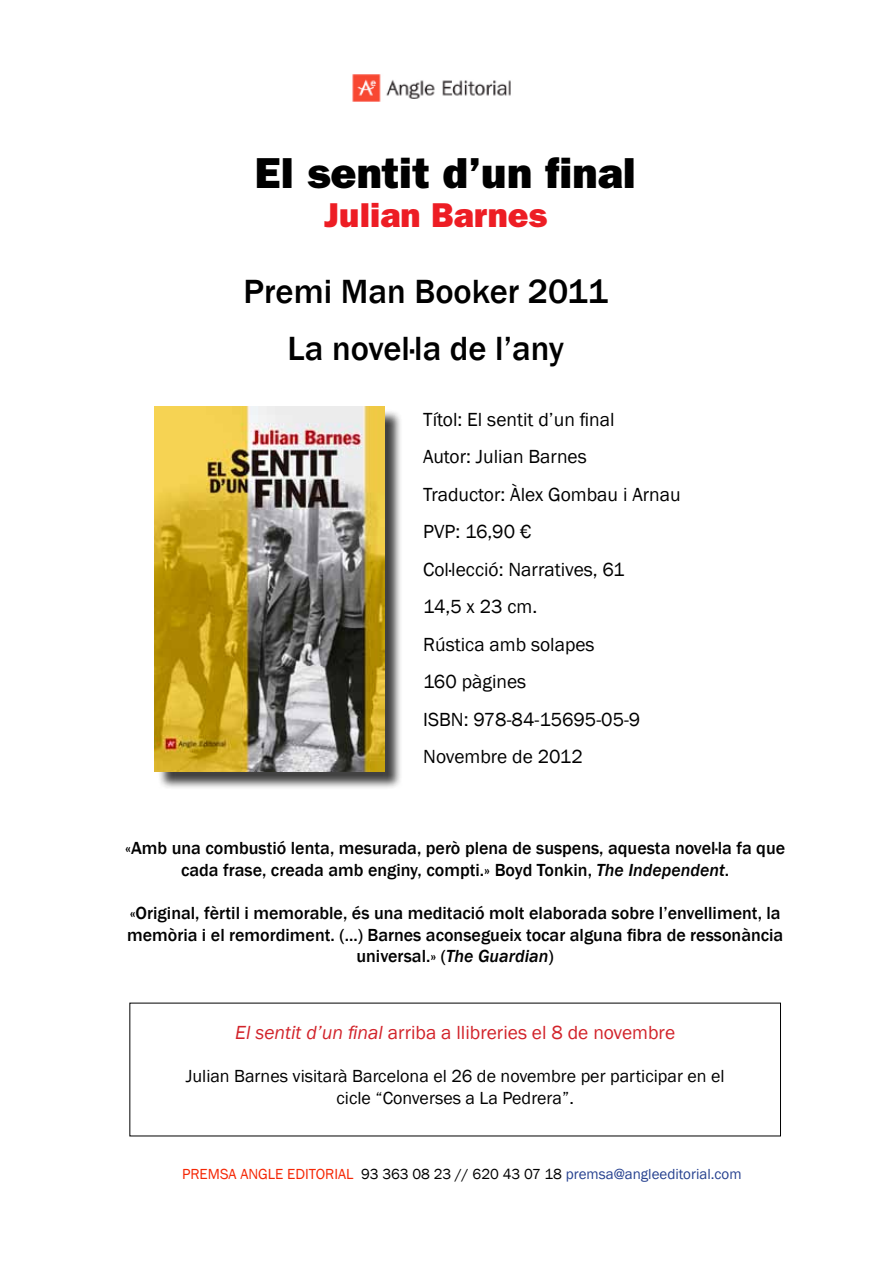
<style>
.page{position:relative;width:893px;height:1263px;background:#fff}
.page>*{position:absolute;margin:0;border:0;box-sizing:border-box;transform-origin:0 0}
.t1{font:43.5px "ITC Franklin Gothic Std Hvy";color:#000}
.t2{font:34.65px "ITC Franklin Gothic Std Hvy";color:#ed1d24}
.t3{font:500 34.5px/57px "Franklin Gothic";color:#000;text-align:center}
.t4{font:19.5px/37.5px "Franklin Gothic";color:#000}
.t5{font:19.5px "Franklin Gothic";color:#d2232a}
.t6{font:500 18px/21.6px "Franklin Gothic";color:#000;text-align:center}
.t7{font:18px/21.6px "Franklin Gothic";color:#000;text-align:center}
.t8{font:15px "Franklin Gothic";color:#25408f}
.s1{font-style:italic}
.s2{color:#f52705}
.s3{color:#000}
</style>
<div class="page">
<img style="left:352px;top:74px;width:159px;height:28px">
<div style="left:157px;top:409px;width:246px;height:381px;background:#000;opacity:.75"></div>
<img style="left:154px;top:407px;width:230px;height:364px">
<h1 class="t1" style="left:255px;top:148px;width:383px">El sentit d’un final</h1>
<h2 class="t2" style="left:324px;top:194px;width:225px">Julian Barnes</h2>
<h3 class="t3" style="left:243px;top:264px;width:366px">Premi Man Booker 2011<br>La novel·la de l’any</h3>
<p class="t4" style="left:423px;top:401px;width:259px">Títol: El sentit d’un final<br>Autor: Julian Barnes<br>Traductor: Àlex Gombau i Arnau<br>PVP: 16,90 €<br>Col·lecció: Narratives, 61<br>14,5 x 23 cm.<br>Rústica amb solapes<br>160 pàgines<br>ISBN: 978-84-15695-05-9<br>Novembre de 2012</p>
<p class="t6" style="left:125px;top:838px;width:662px">«Amb una combustió lenta, mesurada, però plena de suspens, aquesta novel·la fa que cada frase, creada amb enginy, compti.» Boyd Tonkin, <span class="s1">The Independent</span>.</p>
<p class="t6" style="left:127px;top:902px;width:658px">«Original, fèrtil i memorable, és una meditació molt elaborada sobre l’envelliment, la memòria i el remordiment. (...) Barnes aconsegueix tocar alguna fibra de ressonància universal.» (<span class="s1">The Guardian</span>)</p>
<p class="t5" style="left:235px;top:1021px;width:442px"><span class="s1">El sentit d’un final</span> arriba a llibreries el 8 de novembre</p>
<p class="t7" style="left:186px;top:1066px;width:540px">Julian Barnes visitarà Barcelona el 26 de novembre per participar en el cicle “Converses a La Pedrera”.</p>
<p class="t8" style="left:182px;top:1165px;width:561px"><span class="s2">PREMSA ANGLE EDITORIAL</span> <span class="s3">93 363 08 23 // 620 43 07 18</span> premsa@angleeditorial.com</p>
</div>
